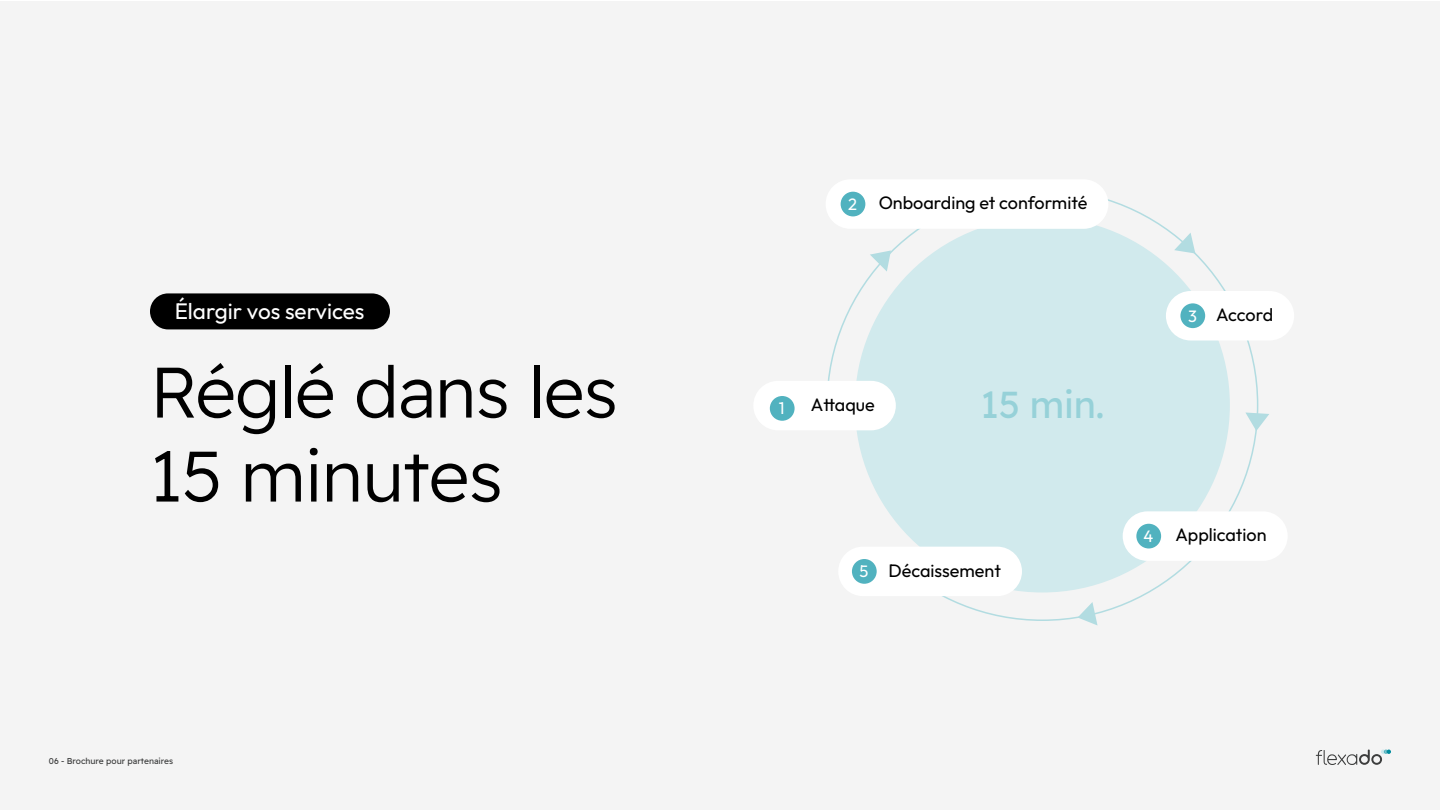
<style>
.page{position:relative;width:1440px;height:810px;background:#fff}
.page>*{position:absolute;margin:0;border:0;box-sizing:border-box;transform-origin:0 0}
.t1{font:300 71.25px/84px "Readex Pro";letter-spacing:-.01em;color:#000}
.t2{font:37.5px "Readex Pro";color:#96d1d8}
.t3{font:22.5px "Outfit";color:#fff}
.t4{font:18px "Outfit";color:#000}
.t5{font:16.5px "Outfit";color:#fff}
.t6{font:8.48px "Readex Pro";color:#3c3d3d}
</style>
<div class="page">
<div style="left:0;top:1px;width:1440px;height:809px;background:#f4f4f4"></div>
<svg style="left:827px;top:199px;width:432px;height:422px"></svg>
<div style="left:826px;top:179px;width:282px;height:50px;background:#fff;border-radius:25px"></div>
<div style="left:1166px;top:291px;width:128px;height:49px;background:#fff;border-radius:25px"></div>
<div style="left:753px;top:381px;width:143px;height:49px;background:#fff;border-radius:25px"></div>
<div style="left:1123px;top:511px;width:165px;height:50px;background:#fff;border-radius:25px"></div>
<div style="left:838px;top:547px;width:184px;height:49px;background:#fff;border-radius:25px"></div>
<div style="left:770px;top:396px;width:25px;height:25px;background:#51b2bf;border-radius:50%"></div>
<div style="left:841px;top:192px;width:24px;height:24px;background:#51b2bf;border-radius:50%"></div>
<div style="left:1180px;top:303px;width:25px;height:25px;background:#51b2bf;border-radius:50%"></div>
<div style="left:1136px;top:524px;width:25px;height:24px;background:#51b2bf;border-radius:50%"></div>
<div style="left:852px;top:559px;width:25px;height:25px;background:#51b2bf;border-radius:50%"></div>
<svg style="left:870px;top:250px;width:21px;height:22px"></svg>
<svg style="left:1245px;top:413px;width:24px;height:18px"></svg>
<svg style="left:1174px;top:233px;width:21px;height:21px"></svg>
<svg style="left:1078px;top:602px;width:20px;height:23px"></svg>
<div style="left:150px;top:293px;width:240px;height:36px;background:#000;border-radius:18px"></div>
<svg style="left:1316px;top:750px;width:75px;height:15px"></svg>
<p class="t3" style="left:175px;top:298px;width:191px">Élargir vos services</p>
<h1 class="t1" style="left:150px;top:351px;width:469px">Réglé dans les<br>15 minutes</h1>
<p class="t6" style="left:49px;top:756px;width:126px">06 - Brochure pour partenaires</p>
<p class="t5" style="left:848px;top:195px;width:10px">2</p>
<p class="t4" style="left:879px;top:193px;width:210px">Onboarding et conformité</p>
<p class="t5" style="left:779px;top:399px;width:7px">1</p>
<p class="t4" style="left:811px;top:394px;width:65px">Attaque</p>
<h2 class="t2" style="left:980px;top:383px;width:126px">15 min.</h2>
<p class="t5" style="left:1188px;top:307px;width:10px">3</p>
<p class="t4" style="left:1216px;top:304px;width:58px">Accord</p>
<p class="t5" style="left:859px;top:562px;width:10px">5</p>
<p class="t4" style="left:888px;top:560px;width:114px">Décaissement</p>
<p class="t4" style="left:1143px;top:525px;width:125px">d. Application</p>
<p class="t5" style="left:1143px;top:527px;width:11px">4</p>
</div>
